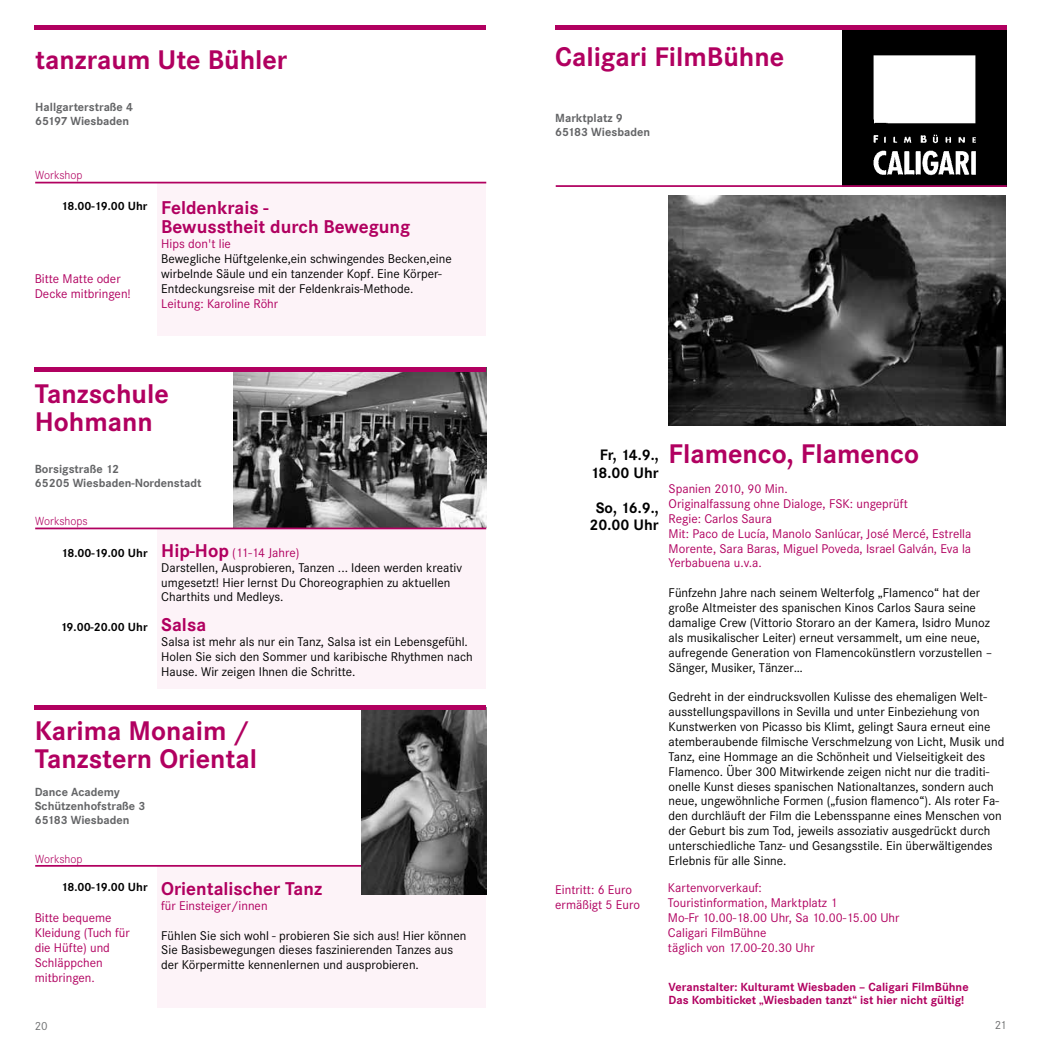
<style>
.page{position:relative;width:1042px;height:1042px;background:#fff}
.page>*{position:absolute;margin:0;border:0;box-sizing:border-box;transform-origin:0 0}
.t1{font:700 28px/28px "Corporate S";color:#b10060}
.t2{font:700 19.25px "Corporate S";color:#b10060}
.t3{font:700 15.75px/17.5px "Corporate S";color:#000;text-align:right}
.t4{font:13.12px/14.9px "Corporate S";color:#000}
.t5{font:13.12px/14.9px "Corporate S";color:#b10060}
.t6{font:700 12.25px/14px "Corporate S";color:#646567}
.t7{font:700 12.25px/12.6px "Corporate S";color:#b10060}
.t8{font:700 12.25px "Corporate S";color:#000}
.t9{font:300 12.25px "Corporate S";color:#b10060}
.t10{font:12.25px "Corporate S";color:#707172}
.s1{font-size:19.25px;color:#b10060}
.s2{font-weight:700;font-size:19.25px;color:#b10060}
.s3{color:#b10060}
</style>
<div class="page">
<img style="left:233px;top:372px;width:253px;height:155px">
<div style="left:158px;top:528px;width:328px;height:161px;background:#fdf3f8"></div>
<hr style="left:35px;top:527px;width:451px;height:2px;background:#b10060">
<div style="left:35px;top:367px;width:451px;height:5px;background:#b10060"></div>
<img style="left:842px;top:26px;width:165px;height:159px">
<hr style="left:556px;top:185px;width:451px;height:2px;background:#b10060">
<div style="left:555px;top:25px;width:451px;height:5px;background:#b10060"></div>
<img style="left:668px;top:195px;width:337px;height:230px">
<div style="left:158px;top:866px;width:328px;height:141px;background:#fdf3f8"></div>
<hr style="left:35px;top:865px;width:451px;height:2px;background:#b10060">
<img style="left:361px;top:709px;width:125px;height:185px">
<div style="left:35px;top:704px;width:451px;height:5px;background:#b10060"></div>
<div style="left:158px;top:183px;width:328px;height:152px;background:#fdf3f8"></div>
<div style="left:35px;top:25px;width:451px;height:5px;background:#b10060"></div>
<hr style="left:35px;top:182px;width:451px;height:1px;background:#b10060">
<h1 class="t1" style="left:35px;top:46px;width:254px">tanzraum Ute Bühler</h1>
<p class="t6" style="left:35px;top:100px;width:99px">Hallgarterstraße 4<br>65197 Wiesbaden</p>
<p class="t9" style="left:35px;top:168px;width:49px">Workshop</p>
<p class="t8" style="left:61px;top:199px;width:209px">18.00-19.00 Uhr <span class="s1">Feldenkrais -</span></p>
<h2 class="t2" style="left:161px;top:216px;width:251px">Bewusstheit durch Bewegung</h2>
<p class="t5" style="left:161px;top:237px;width:71px">Hips don't lie</p>
<p class="t4" style="left:161px;top:251px;width:292px">Bewegliche Hüftgelenke,ein schwingendes Becken,eine wirbelnde Säule und ein tanzender Kopf. Eine Körper-<br>Entdeckungsreise mit der Feldenkrais-Methode.</p>
<p class="t5" style="left:161px;top:296px;width:118px">Leitung: Karoline Röhr</p>
<p class="t5" style="left:35px;top:271px;width:98px">Bitte Matte oder<br>Decke mitbringen!</p>
<h1 class="t1" style="left:35px;top:380px;width:136px">Tanzschule<br>Hohmann</h1>
<p class="t6" style="left:35px;top:462px;width:168px">Borsigstraße 12<br>65205 Wiesbaden-Nordenstadt</p>
<p class="t9" style="left:35px;top:514px;width:54px">Workshops</p>
<p class="t8" style="left:61px;top:546px;width:88px">18.00-19.00 Uhr</p>
<p class="t8" style="left:60px;top:620px;width:89px">19.00-20.00 Uhr</p>
<p class="t4" style="left:161px;top:545px;width:302px"><span class="s2">Hip-Hop</span> <span class="s3">(11-14 Jahre)<br></span>Darstellen, Ausprobieren, Tanzen ... Ideen werden kreativ umgesetzt! Hier lernst Du Choreographien zu aktuellen Charthits und Medleys.</p>
<h2 class="t2" style="left:161px;top:614px;width:46px">Salsa</h2>
<p class="t4" style="left:161px;top:634px;width:313px">Salsa ist mehr als nur ein Tanz, Salsa ist ein Lebensgefühl.<br>Holen Sie sich den Sommer und karibische Rhythmen nach<br>Hause. Wir zeigen Ihnen die Schritte.</p>
<h1 class="t1" style="left:35px;top:717px;width:224px">Karima Monaim /<br>Tanzstern Oriental</h1>
<p class="t6" style="left:35px;top:785px;width:112px">Dance Academy<br>Schützenhofstraße 3<br>65183 Wiesbaden</p>
<p class="t9" style="left:35px;top:851px;width:49px">Workshop</p>
<h2 class="t2" style="left:61px;top:877px;width:263px"><sup>18.00-19.00</sup> <sup>Uhr</sup> Orientalischer Tanz</h2>
<p class="t5" style="left:161px;top:898px;width:108px">für Einsteiger/innen</p>
<p class="t4" style="left:161px;top:928px;width:307px">Fühlen Sie sich wohl - probieren Sie sich aus! Hier können<br>Sie Basisbewegungen dieses faszinierenden Tanzes aus der Körpermitte kennenlernen und ausprobieren.</p>
<p class="t5" style="left:35px;top:910px;width:96px">Bitte bequeme<br>Kleidung (Tuch für die Hüfte) und<br>Schläppchen mitbringen.</p>
<h1 class="t1" style="left:555px;top:44px;width:230px">Caligari FilmBühne</h1>
<p class="t6" style="left:555px;top:112px;width:96px">Marktplatz 9<br>65183 Wiesbaden</p>
<p class="t3" style="left:590px;top:446px;width:70px">Fr, 14.9.,<br>18.00 Uhr</p>
<p class="t3" style="left:589px;top:499px;width:71px;text-align:center">So, 16.9.,<br>20.00 Uhr</p>
<p class="t5" style="left:555px;top:882px;width:86px">Eintritt: 6 Euro ermäßigt 5 Euro</p>
<h1 class="t1" style="left:668px;top:440px;width:252px">Flamenco, Flamenco</h1>
<p class="t5" style="left:668px;top:481px;width:304px">Spanien 2010, 90 Min.<br>Originalfassung ohne Dialoge, FSK: ungeprüft<br>Regie: Carlos Saura<br>Mit: Paco de Lucía, Manolo Sanlúcar, José Mercé, Estrella Morente, Sara Baras, Miguel Poveda, Israel Galván, Eva la Yerbabuena u.v.a.</p>
<p class="t4" style="left:668px;top:585px;width:325px">Fünfzehn Jahre nach seinem Welterfolg „Flamenco“ hat der große Altmeister des spanischen Kinos Carlos Saura seine damalige Crew (Vittorio Storaro an der Kamera, Isidro Munoz als musikalischer Leiter) erneut versammelt, um eine neue, aufregende Generation von Flamencokünstlern vorzustellen – Sänger, Musiker, Tänzer…</p>
<p class="t4" style="left:668px;top:689px;width:337px">Gedreht in der eindrucksvollen Kulisse des ehemaligen Welt&shy;ausstellungspavillons in Sevilla und unter Einbeziehung von Kunstwerken von Picasso bis Klimt, gelingt Saura erneut eine atemberaubende filmische Verschmelzung von Licht, Musik und Tanz, eine Hommage an die Schönheit und Vielseitigkeit des Flamenco. Über 300 Mitwirkende zeigen nicht nur die traditi&shy;onelle Kunst dieses spanischen Nationaltanzes, sondern auch neue, ungewöhnliche Formen („fusion flamenco“). Als roter Fa&shy;den durchläuft der Film die Lebensspanne eines Menschen von der Geburt bis zum Tod, jeweils assoziativ ausgedrückt durch unterschiedliche Tanz- und Gesangsstile. Ein überwältigendes Erlebnis für alle Sinne.</p>
<p class="t5" style="left:668px;top:880px;width:233px">Kartenvorverkauf:<br>Touristinformation, Marktplatz 1<br>Mo-Fr 10.00-18.00 Uhr, Sa 10.00-15.00 Uhr<br>Caligari FilmBühne<br>täglich von 17.00-20.30 Uhr</p>
<p class="t7" style="left:668px;top:981px;width:301px">Veranstalter: Kulturamt Wiesbaden – Caligari FilmBühne<br>Das Kombiticket „Wiesbaden tanzt“ ist hier nicht gültig!</p>
<p class="t10" style="left:35px;top:1018px;width:15px">20</p>
<p class="t10" style="left:994px;top:1018px;width:14px">21</p>
</div>
